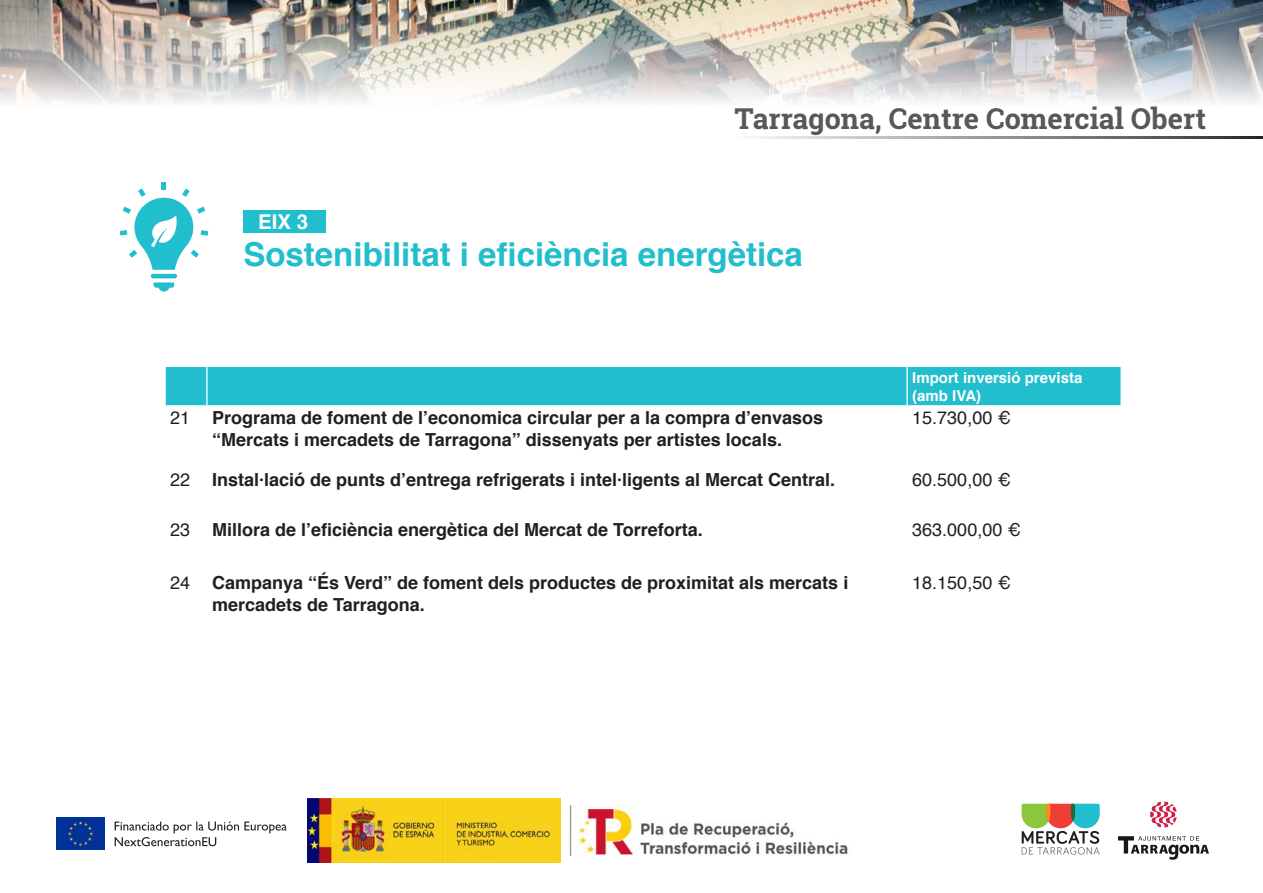
<style>
.page{position:relative;width:1263px;height:893px;background:#fff}
.page>*{position:absolute;margin:0;border:0;box-sizing:border-box;transform-origin:0 0}
.t1{font:700 33px "Helvetica";color:#21bece}
.t2{font:700 28.8px "Roboto Slab";color:#57585a}
.t3{font:700 20.4px "Helvetica";color:#fff}
.t4{font:700 18px/21.6px "Helvetica";color:#231f20}
.t5{font:18px "Helvetica";color:#231f20}
.t6{font:700 15px/18px "Helvetica";color:#fff}
</style>
<div class="page">
<img style="left:0;top:0;width:1263px;height:103px">
<svg style="left:1021px;top:804px;width:79px;height:51px"></svg>
<svg style="left:1118px;top:836px;width:91px;height:24px"></svg>
<svg style="left:1150px;top:801px;width:27px;height:26px"></svg>
<svg style="left:755px;top:137px;width:507px;height:1px"></svg>
<svg style="left:153px;top:282px;width:21px;height:10px"></svg>
<hr style="left:151px;top:274px;width:26px;height:4px;background:#21bece;border-radius:2px">
<svg style="left:120px;top:183px;width:88px;height:87px"></svg>
<div style="left:166px;top:367px;width:954px;height:38px;background:#21bece"></div>
<hr style="left:206px;top:367px;width:2px;height:38px;background:#fff">
<hr style="left:906px;top:367px;width:2px;height:38px;background:#fff">
<div style="left:243px;top:210px;width:83px;height:23px;background:#21bece"></div>
<img style="left:560px;top:805px;width:69px;height:50px">
<img style="left:56px;top:818px;width:49px;height:32px">
<svg style="left:115px;top:821px;width:172px;height:25px"></svg>
<img style="left:579px;top:810px;width:269px;height:46px">
<img style="left:307px;top:799px;width:253px;height:63px">
<p class="t3" style="left:258px;top:205px;width:52px">EIX 3</p>
<p class="t2" style="left:735px;top:98px;width:473px">Tarragona, Centre Comercial Obert</p>
<p class="t1" style="left:243px;top:228px;width:561px">Sostenibilitat i eficiència energètica</p>
<p class="t6" style="left:912px;top:369px;width:172px">Import inversió prevista (amb IVA)</p>
<p class="t5" style="left:170px;top:404px;width:22px">21</p>
<p class="t4" style="left:212px;top:408px;width:613px">Programa de foment de l’economica circular per a la compra d’envasos “Mercats i mercadets de Tarragona” dissenyats per artistes locals.</p>
<p class="t5" style="left:912px;top:404px;width:100px">15.730,00 €</p>
<p class="t5" style="left:170px;top:466px;width:22px">22</p>
<p class="t4" style="left:212px;top:469px;width:625px">Instal·lació de punts d’entrega refrigerats i intel·ligents al Mercat Central.</p>
<p class="t5" style="left:912px;top:466px;width:100px">60.500,00 €</p>
<p class="t5" style="left:170px;top:516px;width:22px">23</p>
<p class="t4" style="left:212px;top:519px;width:492px">Millora de l’eficiència energètica del Mercat de Torreforta.</p>
<p class="t5" style="left:912px;top:516px;width:110px">363.000,00 €</p>
<p class="t5" style="left:170px;top:569px;width:22px">24</p>
<p class="t4" style="left:212px;top:572px;width:638px">Campanya “És Verd” de foment dels productes de proximitat als mercats i mercadets de Tarragona.</p>
<p class="t5" style="left:912px;top:569px;width:100px">18.150,50 €</p>
</div>
